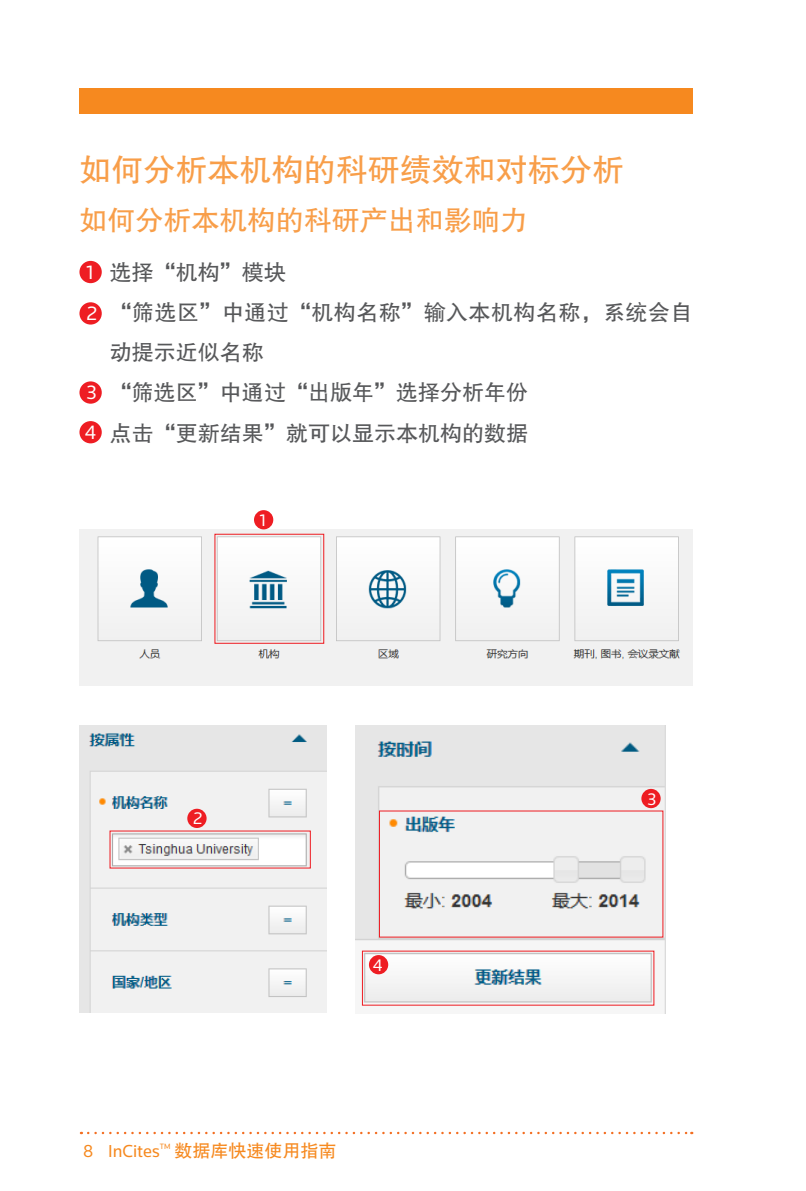
<style>
.page{position:relative;width:806px;height:1191px;background:#fff}
.page>*{position:absolute;margin:0;border:0;box-sizing:border-box;transform-origin:0 0}
.正文{font:32px "FZHTJW GB1 0";color:#f89e49}
.正文-2{font:28px "FZHTJW GB1 0";color:#f89e49}
.正文-3{font:22px "FZHTJW GB1 0";color:#57585a}
.正文-4{font:22px/40px "FZHTJW GB1 0";letter-spacing:.02em;color:#57585a}
.正文-5{font:20px "Knowledge";color:#fff}
.t1{font:18px "FZHTJW GB1 0";color:#f6891f}
.t2{font:18px "Knowledge";color:#f6891f}
.正文-6{font:17.4px "Knowledge";color:#fff}
.t3{font:8px "Knowledge";color:#f6891f}
</style>
<div class="page">
<div style="left:79px;top:88px;width:613px;height:25px;background:#f6891f"></div>
<svg style="left:88px;top:1131px;width:603px;height:3px"></svg>
<div style="left:79px;top:261px;width:23px;height:22px;background:#ee1d23;border-radius:50%"></div>
<div style="left:79px;top:302px;width:23px;height:22px;background:#ee1d23;border-radius:50%"></div>
<div style="left:79px;top:381px;width:23px;height:23px;background:#ee1d23;border-radius:50%"></div>
<div style="left:79px;top:421px;width:23px;height:22px;background:#ee1d23;border-radius:50%"></div>
<img style="left:79px;top:529px;width:613px;height:156px">
<img style="left:79px;top:725px;width:247px;height:287px">
<img style="left:355px;top:725px;width:309px;height:281px">
<div style="left:214px;top:534px;width:110px;height:110px;border:1px solid #ee1d23"></div>
<div style="left:254px;top:510px;width:19px;height:19px;background:#ee1d23;border-radius:50%"></div>
<div style="left:187px;top:808px;width:19px;height:20px;background:#ee1d23;border-radius:50%"></div>
<div style="left:641px;top:789px;width:19px;height:19px;background:#ee1d23;border-radius:50%"></div>
<div style="left:369px;top:955px;width:19px;height:19px;background:#ee1d23;border-radius:50%"></div>
<p class="正文" style="left:79px;top:152px;width:545px">如何分析本机构的科研绩效和对标分析</p>
<p class="正文-2" style="left:79px;top:204px;width:449px">如何分析本机构的科研产出和影响力</p>
<p class="正文-3" style="left:110px;top:261px;width:178px">选择“机构”模块</p>
<p class="正文-4" style="left:110px;top:293px;width:584px">“筛选区”中通过“机构名称”输入本机构名称，系统会自动提示近似名称</p>
<p class="正文-3" style="left:110px;top:381px;width:420px">“筛选区”中通过“出版年”选择分析年份</p>
<p class="正文-3" style="left:110px;top:421px;width:420px">点击“更新结果”就可以显示本机构的数据</p>
<p class="正文-5" style="left:86px;top:260px;width:8px">1</p>
<p class="正文-5" style="left:86px;top:301px;width:12px">2</p>
<p class="正文-5" style="left:86px;top:380px;width:12px">3</p>
<p class="正文-5" style="left:85px;top:420px;width:13px">4</p>
<p class="正文-6" style="left:260px;top:509px;width:7px">1</p>
<p class="正文-6" style="left:193px;top:808px;width:11px">2</p>
<p class="正文-6" style="left:372px;top:954px;width:11px">4</p>
<p class="t2" style="left:83px;top:1139px;width:78px">8 InCites</p>
<p class="t3" style="left:160px;top:1141px;width:12px">TM</p>
<p class="t1" style="left:174px;top:1140px;width:163px">数据库快速使用指南</p>
<p class="正文-6" style="left:647px;top:788px;width:10px">3</p>
</div>
